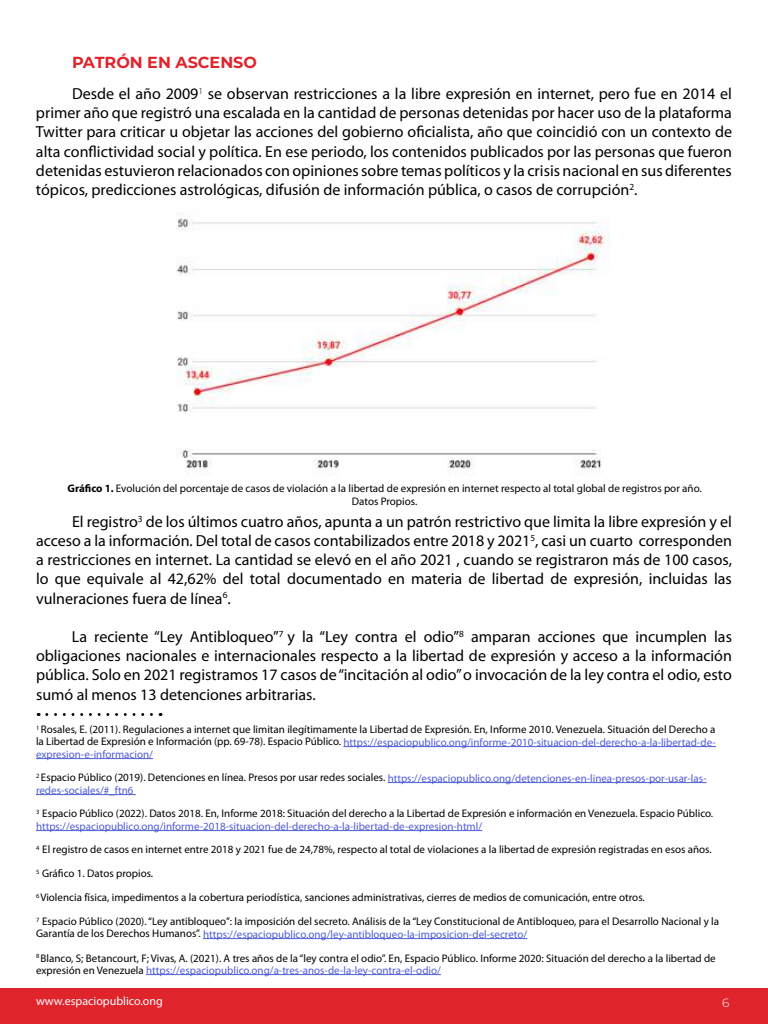
<style>
.page{position:relative;width:768px;height:1024px;background:#fff}
.page>*{position:absolute;margin:0;border:0;box-sizing:border-box;transform-origin:0 0}
.t1{font:16px/19.2px "Myriad Pro";color:#000;text-align:justify}
.t2{font:700 16px "Montserrat";color:#df242c}
.t3{font:12px "Myriad Pro";color:#fff}
.t4{font:300 12px "Montserrat";color:#fff}
.t5{font:11px/24px "Myriad Pro";color:#000}
.t6{font:11px/12px "Myriad Pro";color:#4f5cd6}
.s1{font-weight:700}
.s2{color:#4f5cd6}
.s3{color:#000}
</style>
<div class="page">
<div style="left:1px;top:988px;width:767px;height:36px;background:#df242c"></div>
<svg style="left:47px;top:713px;width:114px;height:3px"></svg>
<hr style="left:343px;top:746px;width:373px;height:1px;background:#4f5cd6">
<hr style="left:36px;top:758px;width:117px;height:1px;background:#4f5cd6">
<hr style="left:388px;top:782px;width:319px;height:1px;background:#4f5cd6">
<hr style="left:36px;top:794px;width:100px;height:1px;background:#4f5cd6">
<hr style="left:36px;top:830px;width:446px;height:1px;background:#4f5cd6">
<hr style="left:203px;top:938px;width:324px;height:1px;background:#4f5cd6">
<hr style="left:146px;top:974px;width:295px;height:1px;background:#4f5cd6">
<img style="left:176px;top:212px;width:434px;height:264px">
<h1 class="t2" style="left:72px;top:54px;width:187px">PATRÓN EN ASCENSO</h1>
<p class="t1" style="left:36px;top:85px;width:698px;text-indent:36px">Desde el año 2009<sup>1</sup> se observan restricciones a la libre expresión en internet, pero fue en 2014 el primer año que registró una escalada en la cantidad de personas detenidas por hacer uso de la plataforma Twitter para criticar u objetar las acciones del gobierno oficialista, año que coincidió con un contexto de alta conflictividad social y política. En ese periodo, los contenidos publicados por las personas que fueron detenidas estuvieron relacionados con opiniones sobre temas políticos y la crisis nacional en sus diferentes tópicos, predicciones astrológicas, difusión de información pública, o casos de corrupción<sup>2</sup>.</p>
<p class="t5" style="left:68px;top:482px;width:636px;line-height:13.2px;text-align:center"><span class="s1">Gráfico 1.</span> Evolución del porcentaje de casos de violación a la libertad de expresión en internet respecto al total global de registros por año.<br>Datos Propios.</p>
<p class="t1" style="left:36px;top:512px;width:698px;text-indent:36px">El registro<sup>3</sup> de los últimos cuatro años, apunta a un patrón restrictivo que limita la libre expresión y el acceso a la información. Del total de casos contabilizados entre 2018 y 2021<sup>5</sup>, casi un cuarto corresponden a restricciones en internet. La cantidad se elevó en el año 2021 , cuando se registraron más de 100 casos, lo que equivale al 42,62% del total documentado en materia de libertad de expresión, incluidas las vulneraciones fuera de línea<sup>6</sup>.</p>
<p class="t1" style="left:36px;top:628px;width:698px;text-indent:36px">La reciente “Ley Antibloqueo”<sup>7</sup> y la “Ley contra el odio”<sup>8</sup> amparan acciones que incumplen las obligaciones nacionales e internacionales respecto a la libertad de expresión y acceso a la información pública. Solo en 2021 registramos 17 casos de “incitación al odio” o invocación de la ley contra el odio, esto sumó al menos 13 detenciones arbitrarias.</p>
<p class="t5" style="left:36px;top:724px;width:681px;line-height:12px;text-align:justify"><sup>1</sup> Rosales, E. (2011). Regulaciones a internet que limitan ilegítimamente la Libertad de Expresión. En, Informe 2010. Venezuela. Situación del Derecho a la Libertad de Expresión e Información (pp. 69-78). Espacio Público. <span class="s2">https://espaciopublico.ong/informe-2010-situacion-del-derecho-a-la-libertad-de&shy;expresion-e-informacion/</span></p>
<p class="t6" style="left:36px;top:772px;width:672px"><sup>2</sup> <span class="s3">Espacio Público (2019). Detenciones en línea. Presos por usar redes sociales.</span> https://espaciopublico.ong/detenciones-en-linea-presos-por-usar-las&shy;redes-sociales/#_ftn6</p>
<p class="t5" style="left:36px;top:808px;width:679px;line-height:12px"><sup>3</sup> Espacio Público (2022). Datos 2018. En, Informe 2018: Situación del derecho a la Libertad de Expresión e información en Venezuela. Espacio Público. <span class="s2">https://espaciopublico.ong/informe-2018-situacion-del-derecho-a-la-libertad-de-expresion-html/</span></p>
<p class="t5" style="left:36px;top:838px;width:685px"><sup>4</sup> El registro de casos en internet entre 2018 y 2021 fue de 24,78%, respecto al total de violaciones a la libertad de expresión registradas en esos años.<br><sup>5</sup> Gráfico 1. Datos propios.<br><sup>6</sup> Violencia física, impedimentos a la cobertura periodística, sanciones administrativas, cierres de medios de comunicación, entre otros.<br><sup>7</sup> Espacio Público (2020). “Ley antibloqueo”: la imposición del secreto. Análisis de la “Ley Constitucional de Antibloqueo, para el Desarrollo Nacional y la</p>
<p class="t5" style="left:36px;top:922px;width:681px">Garantía de los Derechos Humanos”. <span class="s2">https://espaciopublico.ong/ley-antibloqueo-la-imposicion-del-secreto/<br></span><sup>8</sup> Blanco, S; Betancourt, F; Vivas, A. (2021). A tres años de la “ley contra el odio”. En, Espacio Público. Informe 2020: Situación del derecho a la libertad de</p>
<p class="t6" style="left:36px;top:964px;width:406px"><span class="s3">expresión en Venezuela</span> https://espaciopublico.ong/a-tres-anos-de-la-ley-contra-el-odio/</p>
<p class="t3" style="left:36px;top:996px;width:128px">www.espaciopublico.ong</p>
<p class="t4" style="left:722px;top:996px;width:9px">6</p>
</div>
